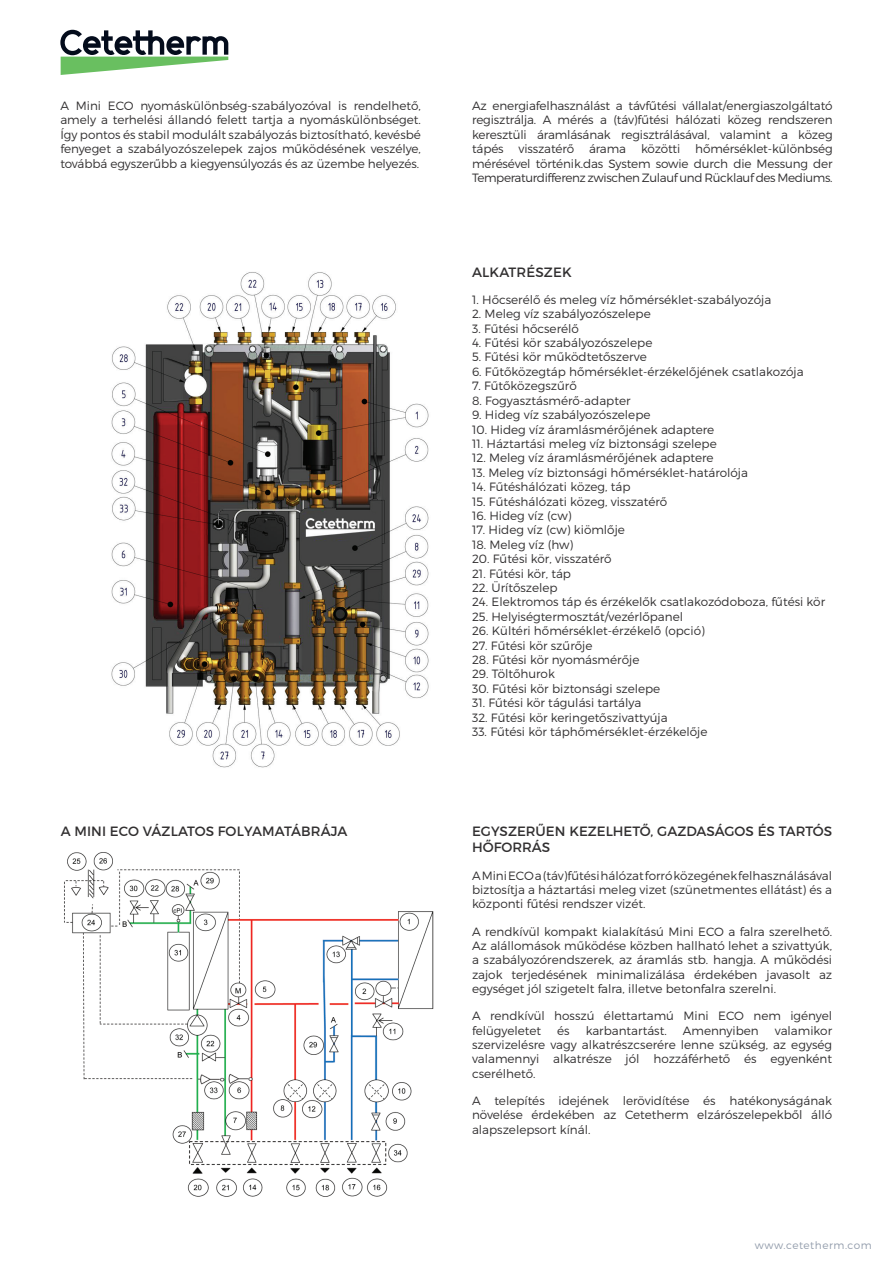
<style>
.page{position:relative;width:893px;height:1263px;background:#fff}
.page>*{position:absolute;margin:0;border:0;box-sizing:border-box;transform-origin:0 0}
.t1{font:13.5px/16.2px "Montserrat";color:#312f30}
.t2{font:300 12px/14.4px "Montserrat";color:#312f30;text-align:justify}
.t3{font:300 10.5px "Montserrat";letter-spacing:.05em;color:#939dac}
</style>
<div class="page">
<svg style="left:60px;top:30px;width:168px;height:45px"></svg>
<img style="left:111px;top:272px;width:318px;height:496px">
<img style="left:64px;top:852px;width:370px;height:345px">
<p class="t2" style="left:60px;top:98px;width:362px">A Mini ECO nyomáskülönbség-szabályozóval is rendelhető, amely a terhelési állandó felett tartja a nyomáskülönbséget.<br>Így pontos és stabil modulált szabályozás biztosítható, kevésbé fenyeget a szabályozószelepek zajos működésének veszélye, továbbá egyszerűbb a kiegyensúlyozás és az üzembe helyezés.</p>
<p class="t2" style="left:472px;top:98px;width:362px">Az energiafelhasználást a távfűtési vállalat/energiaszolgáltató regisztrálja. A mérés a (táv)fűtési hálózati közeg rendszeren keresztüli áramlásának regisztrálásával, valamint a közeg tápés visszatérő árama közötti hőmérséklet-különbség mérésével történik.das System sowie durch die Messung der Temperaturdifferenz zwischen Zulauf und Rücklauf des Mediums.</p>
<p class="t1" style="left:61px;top:823px;width:288px">A MINI ECO VÁZLATOS FOLYAMATÁBRÁJA</p>
<p class="t1" style="left:472px;top:264px;width:101px">ALKATRÉSZEK</p>
<p class="t2" style="left:472px;top:292px;width:301px">1. Hőcserélő és meleg víz hőmérséklet-szabályozója</p>
<p class="t2" style="left:472px;top:307px;width:180px">2. Meleg víz szabályozószelepe</p>
<p class="t2" style="left:472px;top:321px;width:108px">3. Fűtési hőcserélő</p>
<p class="t2" style="left:472px;top:335px;width:182px">4. Fűtési kör szabályozószelepe</p>
<p class="t2" style="left:472px;top:350px;width:176px">5. Fűtési kör működtetőszerve</p>
<p class="t2" style="left:472px;top:364px;width:333px">6. Fűtőközegtáp hőmérséklet-érzékelőjének csatlakozója</p>
<p class="t2" style="left:472px;top:379px;width:106px">7. Fűtőközegszűrő</p>
<p class="t2" style="left:472px;top:393px;width:160px">8. Fogyasztásmérő-adapter</p>
<p class="t2" style="left:472px;top:407px;width:180px">9. Hideg víz szabályozószelepe</p>
<p class="t2" style="left:472px;top:422px;width:244px">10. Hideg víz áramlásmérőjének adaptere</p>
<p class="t2" style="left:472px;top:436px;width:246px">11. Háztartási meleg víz biztonsági szelepe</p>
<p class="t2" style="left:472px;top:451px;width:243px">12. Meleg víz áramlásmérőjének adaptere</p>
<p class="t2" style="left:472px;top:465px;width:278px">13. Meleg víz biztonsági hőmérséklet-határolója</p>
<p class="t2" style="left:472px;top:479px;width:160px">14. Fűtéshálózati közeg, táp</p>
<p class="t2" style="left:472px;top:494px;width:197px">15. Fűtéshálózati közeg, visszatérő</p>
<p class="t2" style="left:472px;top:508px;width:101px">16. Hideg víz (cw)</p>
<p class="t2" style="left:472px;top:523px;width:154px">17. Hideg víz (cw) kiömlője</p>
<p class="t2" style="left:472px;top:537px;width:103px">18. Meleg víz (hw)</p>
<p class="t2" style="left:472px;top:551px;width:141px">20. Fűtési kör, visszatérő</p>
<p class="t2" style="left:472px;top:566px;width:101px">21. Fűtési kör, táp</p>
<p class="t2" style="left:472px;top:580px;width:87px">22. Ürítőszelep</p>
<p class="t2" style="left:472px;top:595px;width:355px">24. Elektromos táp és érzékelők csatlakozódoboza, fűtési kör</p>
<p class="t2" style="left:472px;top:609px;width:213px">25. Helyiségtermosztát/vezérlőpanel</p>
<p class="t2" style="left:472px;top:623px;width:235px">26. Kültéri hőmérséklet-érzékelő (opció)</p>
<p class="t2" style="left:472px;top:638px;width:122px">27. Fűtési kör szűrője</p>
<p class="t2" style="left:472px;top:652px;width:169px">28. Fűtési kör nyomásmérője</p>
<p class="t2" style="left:472px;top:667px;width:84px">29. Töltőhurok</p>
<p class="t2" style="left:472px;top:681px;width:190px">30. Fűtési kör biztonsági szelepe</p>
<p class="t2" style="left:472px;top:695px;width:171px">31. Fűtési kör tágulási tartálya</p>
<p class="t2" style="left:472px;top:710px;width:197px">32. Fűtési kör keringetőszivattyúja</p>
<p class="t2" style="left:472px;top:724px;width:237px">33. Fűtési kör táphőmérséklet-érzékelője</p>
<p class="t1" style="left:472px;top:823px;width:361px">EGYSZERŰEN KEZELHETŐ, GAZDASÁGOS ÉS TARTÓS<br>HŐFORRÁS</p>
<p class="t2" style="left:472px;top:868px;width:362px">A Mini ECO a (táv)fűtési hálózat forró közegének felhasználásával biztosítja a háztartási meleg vizet (szünetmentes ellátást) és a központi fűtési rendszer vizét.</p>
<p class="t2" style="left:472px;top:924px;width:362px">A rendkívül kompakt kialakítású Mini ECO a falra szerelhető.<br>Az alállomások működése közben hallható lehet a szivattyúk, a szabályozórendszerek, az áramlás stb. hangja. A működési zajok terjedésének minimalizálása érdekében javasolt az egységet jól szigetelt falra, illetve betonfalra szerelni.</p>
<p class="t2" style="left:472px;top:1008px;width:362px">A rendkívül hosszú élettartamú Mini ECO nem igényel felügyeletet</p>
<p class="t2" style="left:557px;top:1023px;width:14px">és</p>
<p class="t2" style="left:586px;top:1023px;width:83px">karbantartást.</p>
<p class="t2" style="left:683px;top:1023px;width:77px">Amennyiben</p>
<p class="t2" style="left:472px;top:1023px;width:362px;text-indent:303px">valamikor szervizelésre vagy alkatrészcserére lenne szükség, az egység valamennyi alkatrésze jól hozzáférhető és egyenként cserélhető.</p>
<p class="t2" style="left:472px;top:1093px;width:362px">A telepítés idejének lerövidítése és hatékonyságának növelése érdekében az Cetetherm elzárószelepekből álló alapszelepsort kínál.</p>
<p class="t3" style="left:755px;top:1239px;width:118px">www.cetetherm.com</p>
</div>
